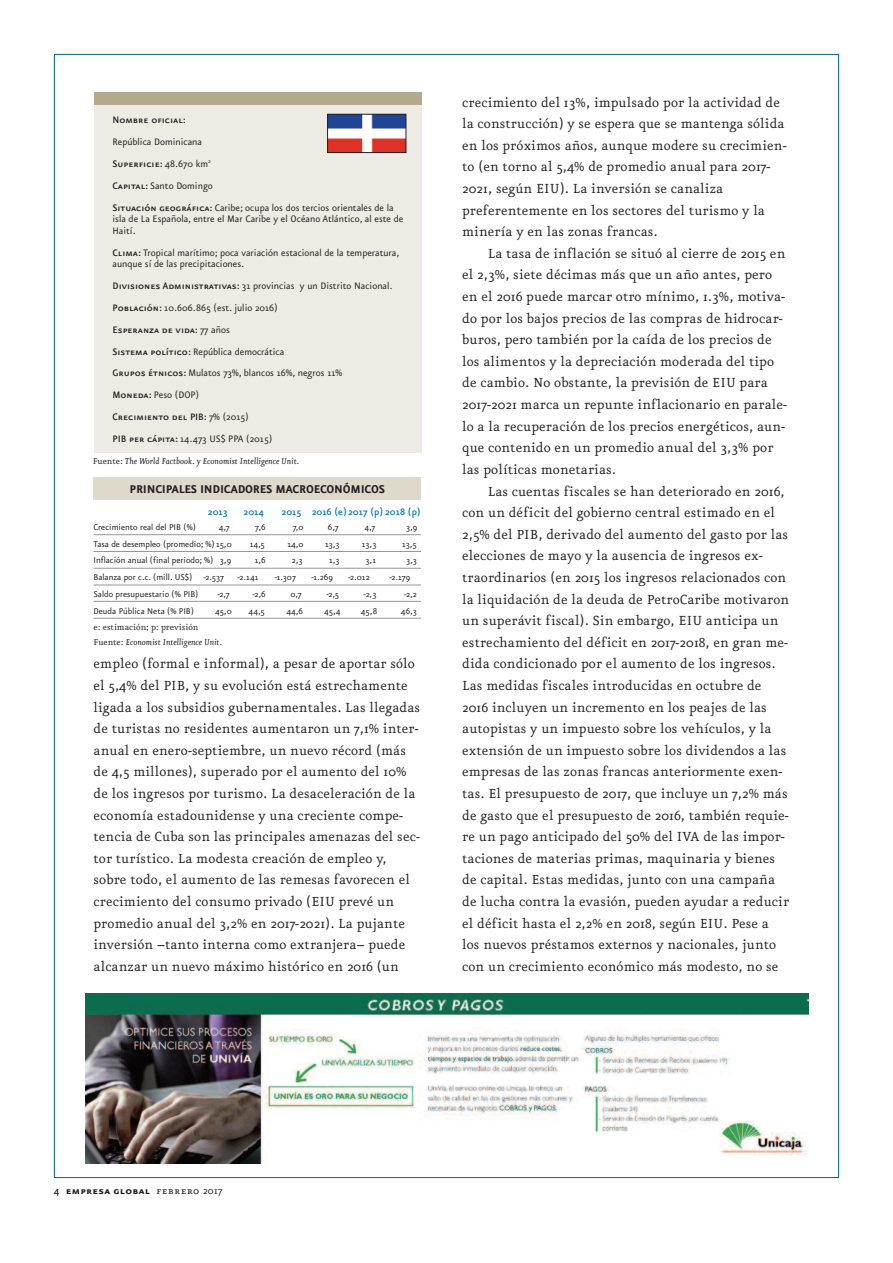
<style>
.page{position:relative;width:893px;height:1263px;background:#fff}
.page>*{position:absolute;margin:0;border:0;box-sizing:border-box;transform-origin:0 0}
.t1{font:15.75px/21.6px "Eureka";letter-spacing:.01em;color:#231f20}
.t2{font:700 13.5px "Eureka Sans";letter-spacing:-.015em;color:#231f20}
.t3{font:12px "Eureka Sans Bold Caps";letter-spacing:.025em;color:#231f20}
.t4{font:11.25px/21.9px "Eureka Sans";color:#231f20}
.t5{font:11.25px "Eureka Sans Medium Caps";color:#231f20}
.t6{font:500 11.25px "Eureka Sans";color:#0078ae}
.t7{font:10.2px "Eureka Sans";color:#231f20}
.t8{font:10.2px/14.7px "Eureka";color:#231f20}
.t9{font:italic 10.2px "Eureka";color:#231f20}
.s1{font-family:"Eureka Sans"}
.s2{font-family:"Eureka Sans Medium Caps"}
.s3{font-style:normal}
.s4{font-style:italic}
.s5{font-family:"Eureka";font-weight:500}
.s6{font-family:"Eureka Small Caps"}
.s7{font-family:"Eureka"}
</style>
<div class="page">
<img style="left:86px;top:993px;width:722px;height:170px">
<div style="left:94px;top:93px;width:327px;height:360px;background:#eeebe4"></div>
<img style="left:329px;top:116px;width:75px;height:35px">
<div style="left:327px;top:114px;width:79px;height:39px;border:1px solid #231f20"></div>
<div style="left:94px;top:93px;width:327px;height:12px;background:#b3aa8e"></div>
<hr style="left:94px;top:534px;width:327px;height:1px;background:#939598">
<hr style="left:94px;top:551px;width:327px;height:1px;background:#939598">
<hr style="left:94px;top:568px;width:327px;height:1px;background:#939598">
<hr style="left:94px;top:585px;width:327px;height:1px;background:#939598">
<hr style="left:94px;top:601px;width:327px;height:1px;background:#939598">
<hr style="left:94px;top:618px;width:327px;height:1px;background:#939598">
<div style="left:94px;top:477px;width:327px;height:23px;background:#ded9cb"></div>
<p class="t5" style="left:113px;top:113px;width:75px">Nombre oficial:</p>
<p class="t4" style="left:113px;top:131px;width:91px">República Dominicana</p>
<p class="t5" style="left:113px;top:156px;width:100px">Superficie: <span class="s1">48.670 km</span><sup>2</sup></p>
<p class="t4" style="left:113px;top:175px;width:283px"><span class="s2">Capital:</span> Santo Domingo<br><span class="s2">Situación geográfica:</span> Caribe; ocupa los dos tercios orientales de la</p>
<p class="t4" style="left:113px;top:214px;width:292px;line-height:11.6px">isla de La Española, entre el Mar Caribe y el Océano Atlántico, al este de<br>Haití.</p>
<p class="t4" style="left:113px;top:247px;width:288px;line-height:11.7px"><span class="s2">Clima:</span> Tropical marítimo; poca variación estacional de la temperatura, aunque sí de las precipitaciones.</p>
<p class="t4" style="left:113px;top:275px;width:281px"><span class="s2">Divisiones Administrativas:</span> 31 provincias y un Distrito Nacional.<br><span class="s2">Población:</span> 10.606.865 (est. julio 2016)</p>
<p class="t5" style="left:113px;top:322px;width:119px">Esperanza de vida: <span class="s1">77 años</span></p>
<p class="t4" style="left:113px;top:341px;width:231px"><span class="s2">Sistema político:</span> República democrática<br><span class="s2">Grupos étnicos:</span> Mulatos 73%, blancos 16%, negros 11%<br><span class="s2">Moneda:</span> Peso (DOP)</p>
<p class="t5" style="left:113px;top:410px;width:138px">Crecimiento del PIB: <span class="s1">7% (2015)</span></p>
<p class="t4" style="left:113px;top:428px;width:161px"><span class="s2">PIB per cápita:</span> 14.473 US$ PPA (2015)</p>
<p class="t9" style="left:93px;top:456px;width:208px"><span class="s3">Fuente:</span> The World Factbook. y Economist Intelligence Unit.</p>
<p class="t2" style="left:130px;top:482px;width:257px">PRINCIPALES INDICADORES MACROECONÓMICOS</p>
<p class="t6" style="left:208px;top:505px;width:21px">2013</p>
<p class="t6" style="left:244px;top:505px;width:22px">2014</p>
<p class="t6" style="left:282px;top:505px;width:141px">2015 2016 (e) 2017 (p) 2018 (p)</p>
<p class="t7" style="left:94px;top:522px;width:104px">Crecimiento real del PIB (%)</p>
<p class="t7" style="left:219px;top:522px;width:12px">4,7</p>
<p class="t7" style="left:255px;top:522px;width:12px">7,6</p>
<p class="t7" style="left:293px;top:522px;width:13px">7,0</p>
<p class="t7" style="left:328px;top:522px;width:12px">6,7</p>
<p class="t7" style="left:364px;top:522px;width:12px">4,7</p>
<p class="t7" style="left:406px;top:522px;width:13px">3,9</p>
<p class="t7" style="left:94px;top:539px;width:140px">Tasa de desempleo (promedio; %)15,0</p>
<p class="t7" style="left:250px;top:539px;width:17px">14,5</p>
<p class="t7" style="left:287px;top:539px;width:18px">14,0</p>
<p class="t7" style="left:325px;top:539px;width:16px">13,3</p>
<p class="t7" style="left:362px;top:539px;width:16px">13,3</p>
<p class="t7" style="left:402px;top:539px;width:16px">13,5</p>
<p class="t7" style="left:94px;top:556px;width:139px">Inflación anual (final periodo; %) 3,9</p>
<p class="t7" style="left:255px;top:556px;width:12px">1,6</p>
<p class="t7" style="left:292px;top:556px;width:12px">2,3</p>
<p class="t7" style="left:329px;top:556px;width:12px">1,3</p>
<p class="t7" style="left:366px;top:556px;width:12px">3,1</p>
<p class="t7" style="left:406px;top:556px;width:12px">3,3</p>
<p class="t7" style="left:94px;top:572px;width:132px">Balanza por c.c. (mill. US$) -2.537</p>
<p class="t7" style="left:238px;top:572px;width:22px">-2.141</p>
<p class="t7" style="left:275px;top:572px;width:23px">-1.307</p>
<p class="t7" style="left:311px;top:572px;width:23px">-1.269</p>
<p class="t7" style="left:348px;top:572px;width:23px">-2.012</p>
<p class="t7" style="left:389px;top:572px;width:22px">-2.179</p>
<p class="t7" style="left:94px;top:589px;width:106px">Saldo presupuestario (% PIB)</p>
<p class="t7" style="left:217px;top:589px;width:14px">-2,7</p>
<p class="t7" style="left:252px;top:589px;width:15px">-2,6</p>
<p class="t7" style="left:290px;top:589px;width:13px">0,7</p>
<p class="t7" style="left:326px;top:589px;width:14px">-2,5</p>
<p class="t7" style="left:364px;top:589px;width:14px">-2,3</p>
<p class="t7" style="left:404px;top:589px;width:14px">-2,2</p>
<p class="t7" style="left:94px;top:606px;width:102px">Deuda Pública Neta (% PIB)</p>
<p class="t7" style="left:215px;top:606px;width:18px">45,0</p>
<p class="t7" style="left:249px;top:606px;width:18px">44,5</p>
<p class="t7" style="left:286px;top:606px;width:18px">44,6</p>
<p class="t7" style="left:324px;top:606px;width:18px">45,4</p>
<p class="t7" style="left:361px;top:606px;width:18px">45,8</p>
<p class="t7" style="left:401px;top:606px;width:18px">46,3</p>
<p class="t8" style="left:94px;top:620px;width:130px">e: estimación; p: previsión<br>Fuente: <span class="s4">Economist Intelligence Unit.</span></p>
<p class="t1" style="left:94px;top:654px;width:328px">empleo (formal e informal), a pesar de aportar sólo el 5,4% del PIB, y su evolución está estrechamente ligada a los subsidios gubernamentales. Las llegadas de turistas no residentes aumentaron un 7,1% inter&shy;anual en enero-septiembre, un nuevo récord (más de 4,5 millones), superado por el aumento del 10% de los ingresos por turismo. La desaceleración de la economía estadounidense y una creciente compe&shy;tencia de Cuba son las principales amenazas del sec&shy;tor turístico. La modesta creación de empleo y, sobre todo, el aumento de las remesas favorecen el crecimiento del consumo privado (EIU prevé un promedio anual del 3,2% en 2017-2021). La pujante inversión –tanto interna como extranjera– puede alcanzar un nuevo máximo histórico en 2016 (un</p>
<p class="t1" style="left:462px;top:92px;width:326px">crecimiento del 13%, impulsado por la actividad de la construcción) y se espera que se mantenga sólida en los próximos años, aunque modere su crecimien&shy;to (en torno al 5,4% de promedio anual para 2017- 2021, según EIU). La inversión se canaliza preferentemente en los sectores del turismo y la minería y en las zonas francas.</p>
<p class="t1" style="left:462px;top:243px;width:326px;text-indent:26px">La tasa de inflación se situó al cierre de 2015 en el 2,3%, siete décimas más que un año antes, pero en el 2016 puede marcar otro mínimo, 1.3%, motiva&shy;do por los bajos precios de las compras de hidrocar&shy;buros, pero también por la caída de los precios de los alimentos y la depreciación moderada del tipo de cambio. No obstante, la previsión de EIU para 2017-2021 marca un repunte inflacionario en parale&shy;lo a la recuperación de los precios energéticos, aun&shy;que contenido en un promedio anual del 3,3% por las políticas monetarias.</p>
<p class="t1" style="left:462px;top:481px;width:329px;text-indent:26px">Las cuentas fiscales se han deteriorado en 2016, con un déficit del gobierno central estimado en el 2,5% del PIB, derivado del aumento del gasto por las elecciones de mayo y la ausencia de ingresos ex&shy;traordinarios (en 2015 los ingresos relacionados con la liquidación de la deuda de PetroCaribe motivaron un superávit fiscal). Sin embargo, EIU anticipa un estrechamiento del déficit en 2017-2018, en gran me&shy;dida condicionado por el aumento de los ingresos.<br>Las medidas fiscales introducidas en octubre de 2016 incluyen un incremento en los peajes de las autopistas y un impuesto sobre los vehículos, y la extensión de un impuesto sobre los dividendos a las empresas de las zonas francas anteriormente exen&shy;tas. El presupuesto de 2017, que incluye un 7,2% más de gasto que el presupuesto de 2016, también requie&shy;re un pago anticipado del 50% del IVA de las impor&shy;taciones de materias primas, maquinaria y bienes de capital. Estas medidas, junto con una campaña de lucha contra la evasión, pueden ayudar a reducir el déficit hasta el 2,2% en 2018, según EIU. Pese a los nuevos préstamos externos y nacionales, junto con un crecimiento económico más modesto, no se</p>
<p class="t3" style="left:54px;top:1184px;width:170px"><span class="s5">4</span> empresa global <span class="s6">febrero</span> <span class="s7">2017</span></p>
</div>
